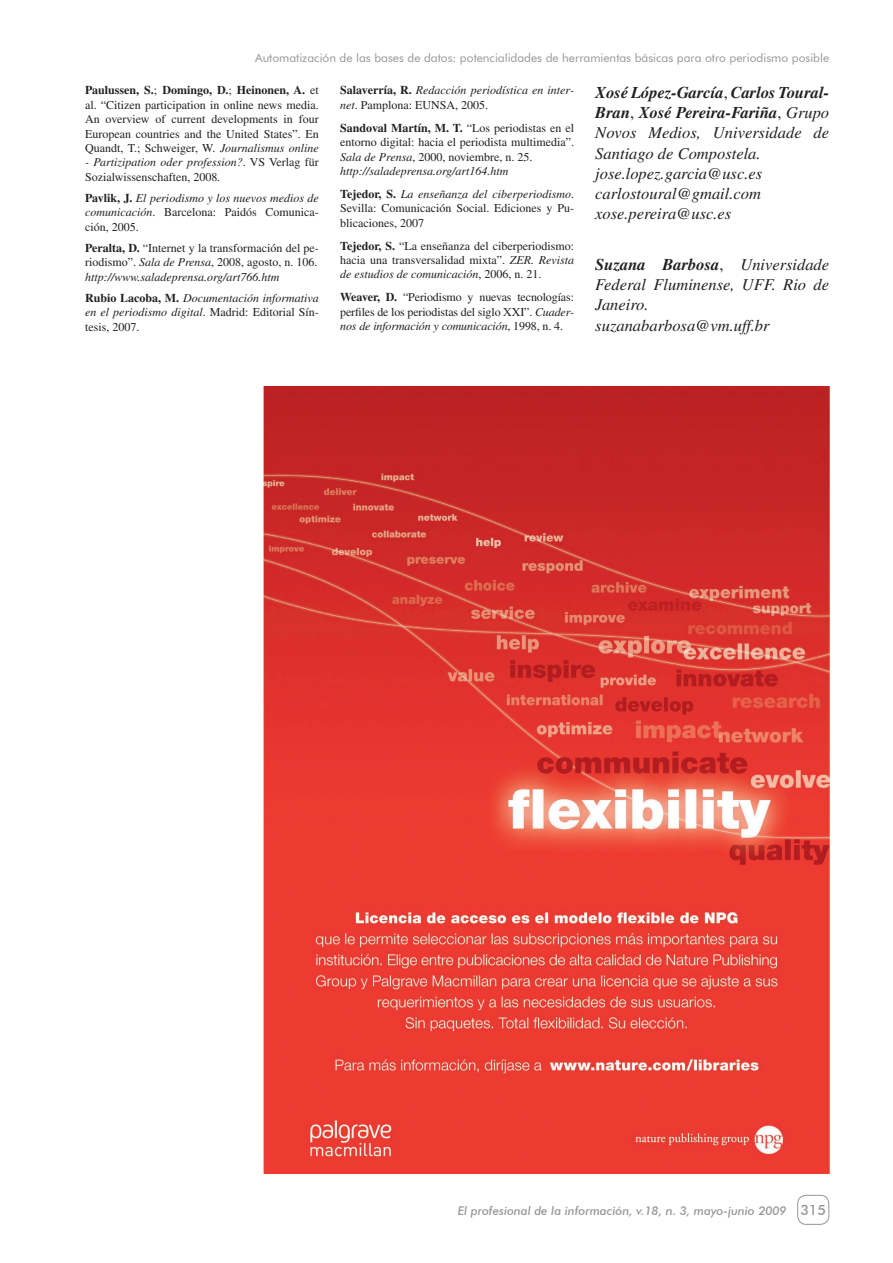
<style>
.page{position:relative;width:893px;height:1263px;background:#fff}
.page>*{position:absolute;margin:0;border:0;box-sizing:border-box;transform-origin:0 0}
.t1{font:italic 16.5px/20.2px "Times";color:#231f20}
.t2{font:500 14.25px "Futura BT";color:#939598}
.t3{font:12px/14.4px "Times";color:#231f20;text-align:justify}
.t4{font:italic 12px/14.4px "Times";color:#231f20;text-align:justify}
.t5{font:12px "Futura BT";color:#939598}
.t6{font:italic 500 12px "Futura BT";color:#939598}
.s1{font-weight:700}
.s2{font-style:italic}
.s3{font-weight:700;font-style:normal}
.s4{font-style:normal}
</style>
<div class="page">
<div style="left:797px;top:1195px;width:32px;height:30px;border:1px solid #939598;border-radius:9px"></div>
<img style="left:264px;top:387px;width:565px;height:787px">
<p class="t5" style="left:255px;top:51px;width:575px">Automatización de las bases de datos: potencialidades de herramientas básicas para otro periodismo posible</p>
<p class="t3" style="left:85px;top:83px;width:235px"><span class="s1">Paulussen, S.</span>; <span class="s1">Domingo, D.</span>; <span class="s1">Heinonen, A.</span> et al. “Citizen participation in online news media.<br>An overview of current developments in four European countries and the United States”. En Quandt, T.; Schweiger, W. <span class="s2">Journalismus online</span></p>
<p class="t3" style="left:85px;top:155px;width:235px"><span class="s2">- Partizipation oder profession?</span>. VS Verlag für<br>Sozialwissenschaften, 2008<span class="s2">.</span></p>
<p class="t4" style="left:85px;top:191px;width:235px"><span class="s3">Pavlik, J.</span> El periodismo y los nuevos medios de comunicación<span class="s4">. Barcelona: Paidós Comunica&shy;ción, 2005.</span></p>
<p class="t3" style="left:85px;top:241px;width:235px"><span class="s1">Peralta, D.</span> “Internet y la transformación del pe&shy;riodismo”. <span class="s2">Sala de Prensa</span>, 2008, agosto, n. 106. <span class="s2">http://www.saladeprensa.org/art766.htm</span></p>
<p class="t4" style="left:85px;top:291px;width:235px"><span class="s3">Rubio Lacoba, M.</span> Documentación informativa en el periodismo digital<span class="s4">. Madrid: Editorial Sín&shy;tesis, 2007.</span></p>
<p class="t4" style="left:340px;top:83px;width:235px"><span class="s3">Salaverría, R.</span> Redacción periodística en inter&shy;net<span class="s4">. Pamplona: EUNSA, 2005.</span></p>
<p class="t3" style="left:340px;top:120px;width:235px;text-align:left"><span class="s1">Sandoval Martín, M. T.</span> “Los periodistas en el entorno digital: hacia el periodista multimedia”.<br><span class="s2">Sala de Prensa</span>, 2000, noviembre, n. 25. <span class="s2">http://saladeprensa.org/art164.htm</span></p>
<p class="t3" style="left:340px;top:187px;width:235px"><span class="s1">Tejedor, S.</span> <span class="s2">La enseñanza del ciberperiodismo</span>.<br>Sevilla: Comunicación Social. Ediciones y Pu&shy;blicaciones, 2007</p>
<p class="t3" style="left:340px;top:238px;width:235px"><span class="s1">Tejedor, S.</span> “La enseñanza del ciberperiodismo: hacia una transversalidad mixta”. <span class="s2">ZER. Revista de estudios de comunicación</span>, 2006, n. 21.</p>
<p class="t3" style="left:340px;top:290px;width:235px"><span class="s1">Weaver, D.</span> “Periodismo y nuevas tecnologías: perfiles de los periodistas del siglo XXI”. <span class="s2">Cuader&shy;nos de información y comunicación</span>, 1998, n. 4.</p>
<h1 class="t1" style="left:595px;top:82px;width:235px"><span class="s1">Xosé López-García</span><span class="s4">,</span> <span class="s1">Carlos Toural-<br>Bran</span><span class="s4">,</span> <span class="s1">Xosé Pereira-Fariña</span><span class="s4">,</span> Grupo<br>Novos Medios, Universidade de<br>Santiago de Compostela. jose.lopez.garcia@usc.es carlostoural@gmail.com xose.pereira@usc.es</h1>
<h1 class="t1" style="left:595px;top:254px;width:235px"><span class="s1">Suzana Barbosa</span><span class="s4">,</span> Universidade<br>Federal Fluminense, UFF. Rio de<br>Janeiro.<br>suzanabarbosa@vm.uff.br</h1>
<p class="t6" style="left:458px;top:1203px;width:330px">El profesional de la información, v.18, n. 3, mayo-junio 2009</p>
<p class="t2" style="left:800px;top:1201px;width:27px">315</p>
</div>
